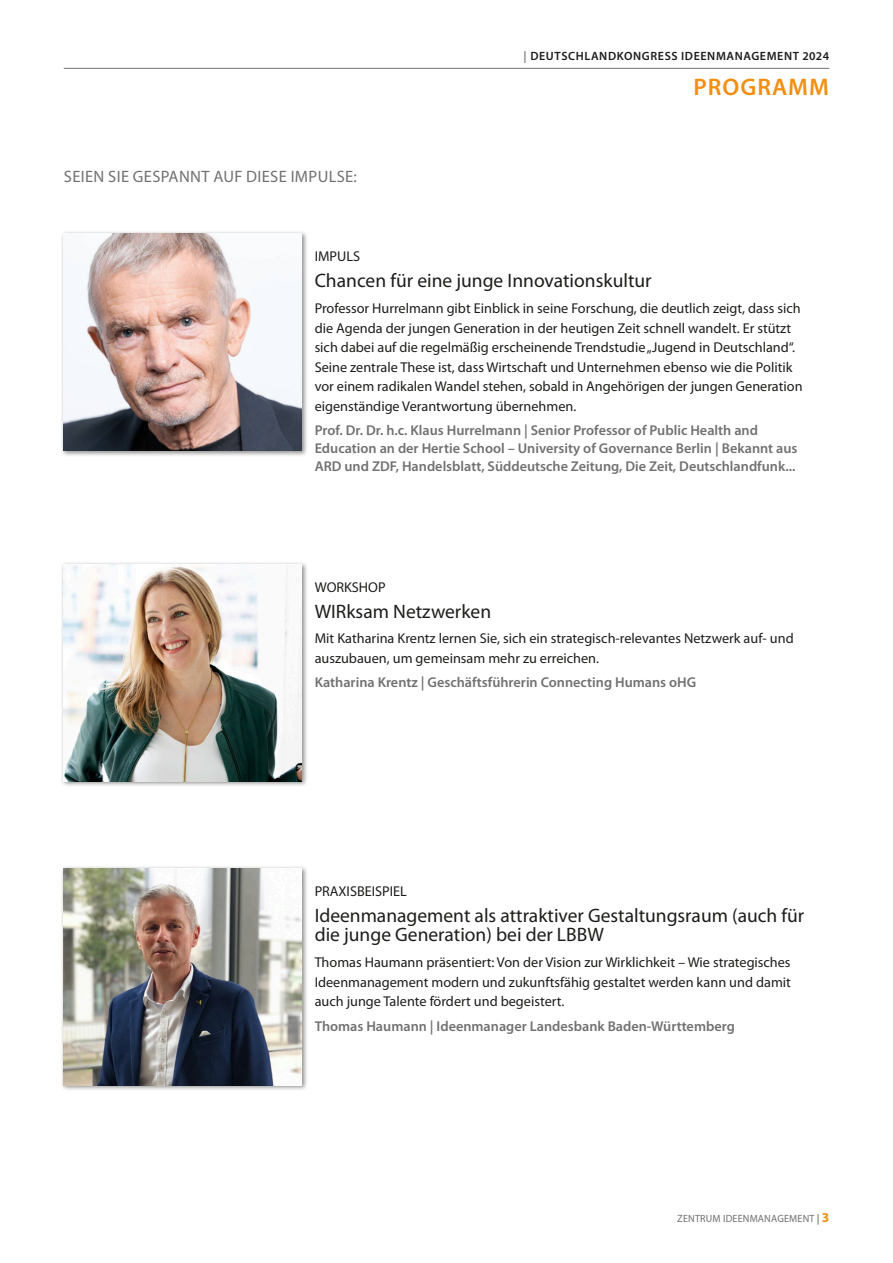
<style>
.page{position:relative;width:893px;height:1263px;background:#fff}
.page>*{position:absolute;margin:0;border:0;box-sizing:border-box;transform-origin:0 0}
.Kopfzeile_orange{font:600 24px "Myriad Pro";letter-spacing:.04em;color:#f28f11}
.Text_11_14_light{font:19.5px/19.5px "Myriad Pro";color:#1d1d1b}
.Text_11_13{font:16.5px "Myriad Pro";letter-spacing:.02em;color:#727172}
.Text_11_14_light-2{font:14.25px/19.5px "Myriad Pro";color:#1d1d1b}
.Text_11_14_light-3{font:600 14.25px/18px "Myriad Pro";color:#727172}
.t1{font:600 12px "Myriad Pro";letter-spacing:.05em;color:#1d1d1b}
.t2{font:10.5px "Myriad Pro";letter-spacing:.02em;color:#70706f;scale:.96 1}
.s1{color:#727172}
.s2{font-weight:600}
.s3{font-weight:700;font-size:13.5px;color:#f28f11}
</style>
<div class="page">
<hr style="left:64px;top:68px;width:765px;height:1px;background:#727172">
<div style="left:61px;top:231px;width:247px;height:226px;background:#1d1d1b;opacity:.5"></div>
<img style="left:64px;top:234px;width:238px;height:217px">
<div style="left:61px;top:561px;width:247px;height:226px;background:#1d1d1b;opacity:.5"></div>
<img style="left:64px;top:564px;width:238px;height:217px">
<div style="left:61px;top:865px;width:247px;height:227px;background:#1d1d1b;opacity:.5"></div>
<img style="left:64px;top:868px;width:238px;height:217px">
<p class="Text_11_13" style="left:64px;top:167px;width:295px">SEIEN SIE GESPANNT AUF DIESE IMPULSE:</p>
<p class="t1" style="left:523px;top:48px;width:307px"><span class="s1">|</span> DEUTSCHLANDKONGRESS IDEENMANAGEMENT 2024</p>
<p class="Kopfzeile_orange" style="left:694px;top:71px;width:137px">PROGRAMM</p>
<p class="Text_11_14_light-2" style="left:315px;top:246px;width:47px">IMPULS</p>
<p class="Text_11_14_light" style="left:315px;top:271px;width:338px">Chancen für eine junge Innovationskultur</p>
<p class="Text_11_14_light-2" style="left:315px;top:298px;width:489px">Professor Hurrelmann gibt Einblick in seine Forschung, die deutlich zeigt, dass sich die Agenda der jungen Generation in der heutigen Zeit schnell wandelt. Er stützt sich dabei auf die regelmäßig erscheinende Trendstudie „Jugend in Deutschland“.<br>Seine zentrale These ist, dass Wirtschaft und Unternehmen ebenso wie die Politik vor einem radikalen Wandel stehen, sobald in Angehörigen der jungen Generation eigenständige Verantwortung übernehmen.</p>
<p class="Text_11_14_light-3" style="left:315px;top:421px;width:484px">Prof. Dr. Dr. h.c. Klaus Hurrelmann | Senior Professor of Public Health and<br>Education an der Hertie School – University of Governance Berlin | Bekannt aus<br>ARD und ZDF, Handelsblatt, Süddeutsche Zeitung, Die Zeit, Deutschlandfunk...</p>
<p class="Text_11_14_light-2" style="left:315px;top:577px;width:72px">WORKSHOP</p>
<p class="Text_11_14_light" style="left:315px;top:601px;width:178px">WIRksam Netzwerken</p>
<p class="Text_11_14_light-2" style="left:315px;top:629px;width:481px">Mit Katharina Krentz lernen Sie, sich ein strategisch-relevantes Netzwerk auf- und auszubauen, um gemeinsam mehr zu erreichen.</p>
<p class="Text_11_14_light-3" style="left:315px;top:673px;width:383px">Katharina Krentz | Geschäftsführerin Connecting Humans oHG</p>
<p class="Text_11_14_light-2" style="left:315px;top:881px;width:94px">PRAXISBEISPIEL</p>
<p class="Text_11_14_light" style="left:315px;top:905px;width:491px">Ideenmanagement als attraktiver Gestaltungsraum (auch für die junge Generation) bei der LBBW</p>
<p class="Text_11_14_light-2" style="left:315px;top:952px;width:478px;text-align:justify">Thomas Haumann präsentiert: Von der Vision zur Wirklichkeit – Wie strategisches Ideenmanagement modern und zukunftsfähig gestaltet werden kann und damit auch junge Talente fördert und begeistert.</p>
<p class="Text_11_14_light-3" style="left:315px;top:1016px;width:422px">Thomas Haumann | Ideenmanager Landesbank Baden-Württemberg</p>
<p class="t2" style="left:677px;top:1212px;width:160px">ZENTRUM IDEENMANAGEMENT <span class="s2">|</span> <span class="s3">3</span></p>
</div>
